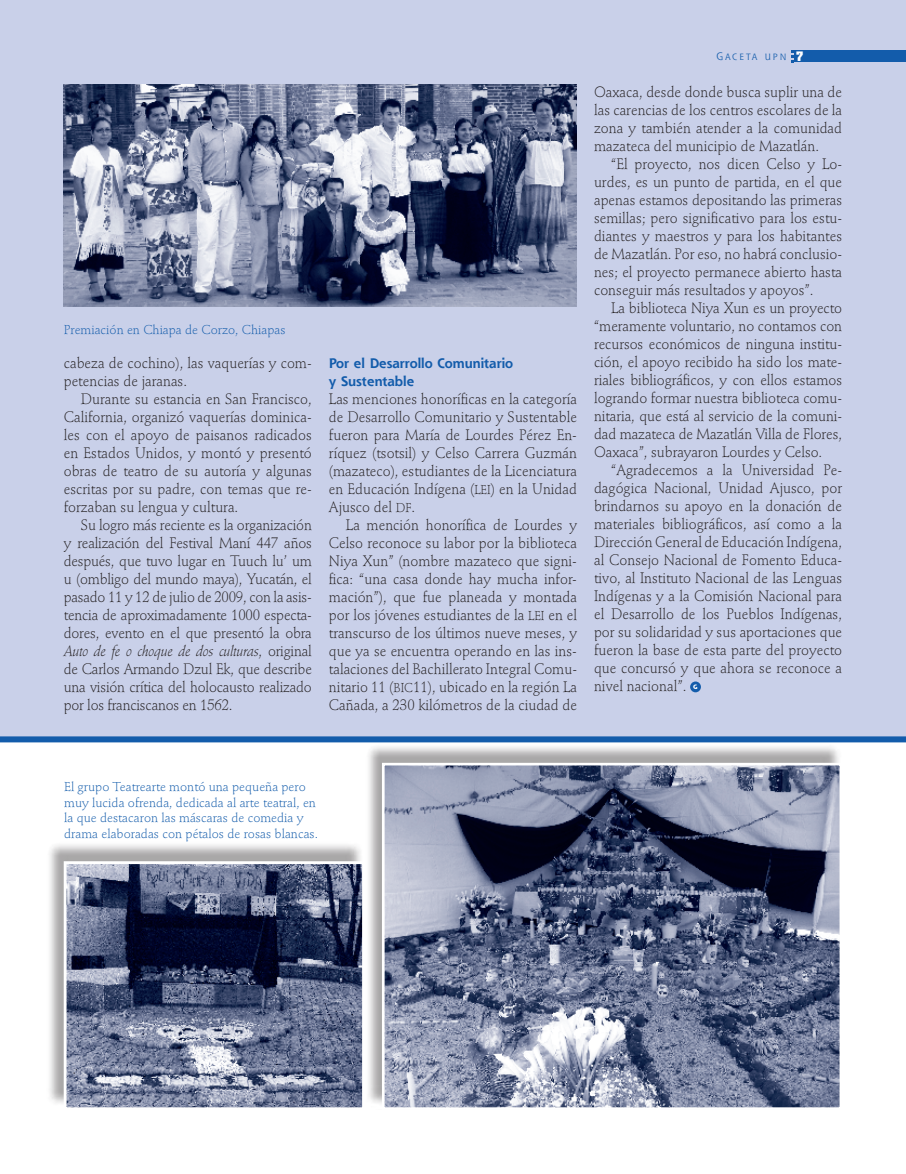
<style>
.page{position:relative;width:906px;height:1174px;background:#fff}
.page>*{position:absolute;margin:0;border:0;box-sizing:border-box;transform-origin:0 0}
.t1{font:300 15px/18px "Stempel Schneidler";color:#231f20;text-align:justify;scale:.95 1}
.t2{font:700 13.5px/18px "Shannon";color:#135cab}
.t3{font:300 12.75px/15.8px "Stempel Schneidler";color:#135cab}
.t4{font:8.85px "Shannon Book SC850";color:#135cab}
.t5{font:700 6.3px "Stone Sans";color:#fff;scale:.95 1}
.s1{font-style:italic}
.s2{font-family:"Stempel Schneidler Light SC850";font-weight:400;font-size:12.75px}
.s3{font-family:"Stempel Schneidler Light SC850";font-weight:400}
.s4{font-size:10.5px}
.s5{font-family:"Briem Akademi MM 900 400";font-size:13.5px;color:#fff}
</style>
<div class="page">
<div style="left:0;top:0;width:906px;height:736px;background:#c9d0e9"></div>
<div style="left:794px;top:51px;width:112px;height:11px;background:#135cab"></div>
<svg style="left:791px;top:50px;width:2px;height:12px"></svg>
<div style="left:690px;top:681px;width:11px;height:11px;background:#135cab;border-radius:50%"></div>
<div style="left:365px;top:742px;width:482px;height:370px;background:#231f20;opacity:.4"></div>
<img style="left:386px;top:767px;width:452px;height:339px">
<div style="left:382px;top:763px;width:460px;height:347px;border:3px solid #fff"></div>
<div style="left:0;top:736px;width:906px;height:6px;background:#135cab"></div>
<div style="left:47px;top:841px;width:324px;height:272px;background:#231f20;opacity:.4"></div>
<img style="left:68px;top:865px;width:293px;height:241px">
<div style="left:64px;top:861px;width:301px;height:249px;border:3px solid #fff"></div>
<img style="left:63px;top:84px;width:514px;height:222px">
<p class="t3" style="left:64px;top:322px;width:223px">Premiación en Chiapa de Corzo, Chiapas</p>
<p class="t1" style="left:64px;top:354px;width:263px">cabeza de cochino), las vaquerías y com&shy;petencias de jaranas.</p>
<p class="t1" style="left:64px;top:390px;width:263px;text-indent:17px">Durante su estancia en San Francisco, California, organizó vaquerías dominica&shy;les con el apoyo de paisanos radicados en Estados Unidos, y montó y presentó obras de teatro de su autoría y algunas escritas por su padre, con temas que re&shy;forzaban su lengua y cultura.</p>
<p class="t1" style="left:64px;top:516px;width:263px;text-indent:17px">Su logro más reciente es la organización y realización del Festival Maní 447 años después, que tuvo lugar en Tuuch lu’ um u (ombligo del mundo maya), Yucatán, el pasado 11 y 12 de julio de 2009, con la asis&shy;tencia de aproximadamente 1000 especta&shy;dores, evento en el que presentó la obra <span class="s1">Auto de fe o choque de dos culturas</span>, original de Carlos Armando Dzul Ek, que describe una visión crítica del holocausto realizado por los franciscanos en 1562.</p>
<p class="t2" style="left:329px;top:353px;width:186px">Por el Desarrollo Comunitario y Sustentable</p>
<p class="t1" style="left:329px;top:390px;width:263px">Las menciones honoríficas en la categoría de Desarrollo Comunitario y Sustentable fueron para María de Lourdes Pérez En&shy;ríquez (tsotsil) y Celso Carrera Guzmán (mazateco), estudiantes de la Licenciatura en Educación Indígena (<span class="s2">LEI</span>) en la Unidad Ajusco del <span class="s2">DF</span>.</p>
<p class="t1" style="left:329px;top:516px;width:263px;text-indent:17px">La mención honorífica de Lourdes y Celso reconoce su labor por la biblioteca Niya Xun” (nombre mazateco que signi&shy;fica: “una casa donde hay mucha infor&shy;mación”), que fue planeada y montada por los jóvenes estudiantes de la <span class="s2">LEI</span> en el transcurso de los últimos nueve meses, y que ya se encuentra operando en las ins&shy;talaciones del Bachillerato Integral Comu&shy;nitario 11 (<span class="s2">BIC</span><span class="s3">11</span>), ubicado en la región La Cañada, a 230 kilómetros de la ciudad de</p>
<p class="t4" style="left:716px;top:51px;width:88px"><span class="s4">G</span>ACE TA U PN <span class="s5">7</span></p>
<p class="t1" style="left:594px;top:83px;width:263px">Oaxaca, desde donde busca suplir una de las carencias de los centros escolares de la zona y también atender a la comunidad mazateca del municipio de Mazatlán.</p>
<p class="t1" style="left:594px;top:155px;width:263px;text-indent:17px">“El proyecto, nos dicen Celso y Lo&shy;urdes, es un punto de partida, en el que apenas estamos depositando las primeras semillas; pero significativo para los estu&shy;diantes y maestros y para los habitantes de Mazatlán. Por eso, no habrá conclusio&shy;nes; el proyecto permanece abierto hasta conseguir más resultados y apoyos”.</p>
<p class="t1" style="left:594px;top:299px;width:263px;text-indent:17px">La biblioteca Niya Xun es un proyecto “meramente voluntario, no contamos con recursos económicos de ninguna institu&shy;ción, el apoyo recibido ha sido los mate&shy;riales bibliográficos, y con ellos estamos logrando formar nuestra biblioteca comu&shy;nitaria, que está al servicio de la comuni&shy;dad mazateca de Mazatlán Villa de Flores, Oaxaca”, subrayaron Lourdes y Celso.</p>
<p class="t1" style="left:594px;top:461px;width:263px;text-indent:17px">“Agradecemos a la Universidad Pe&shy;dagógica Nacional, Unidad Ajusco, por brindarnos su apoyo en la donación de materiales bibliográficos, así como a la Dirección General de Educación Indígena, al Consejo Nacional de Fomento Educa&shy;tivo, al Instituto Nacional de las Lenguas Indígenas y a la Comisión Nacional para el Desarrollo de los Pueblos Indígenas, por su solidaridad y sus aportaciones que fueron la base de esta parte del proyecto que concursó y que ahora se reconoce a nivel nacional”.</p>
<p class="t5" style="left:693px;top:683px;width:6px">G</p>
<p class="t3" style="left:64px;top:779px;width:255px">El grupo Teatrearte montó una pequeña pero muy lucida ofrenda, dedicada al arte teatral, en la que destacaron las máscaras de comedia y drama elaboradas con pétalos de rosas blancas.</p>
</div>
